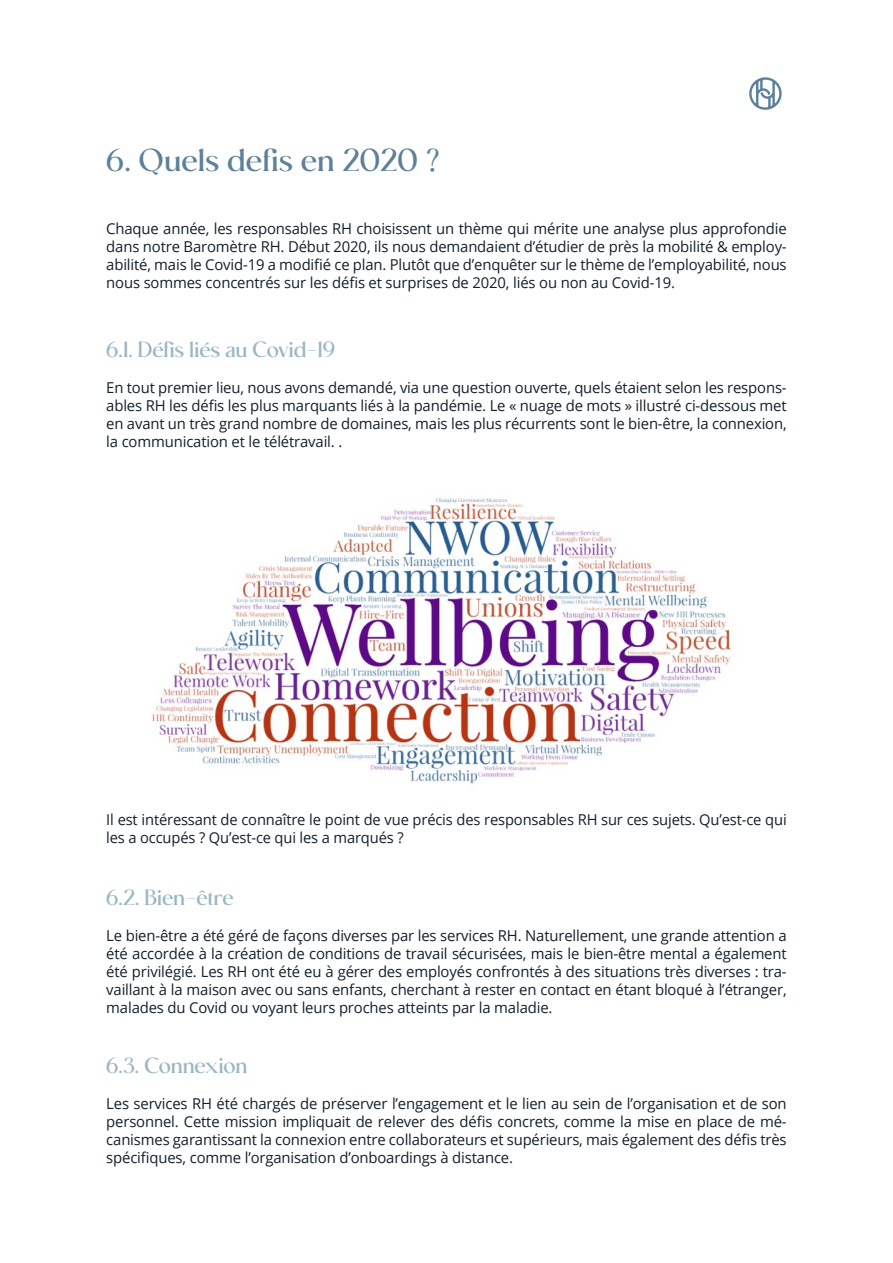
<style>
.page{position:relative;width:893px;height:1263px;background:#fff}
.page>*{position:absolute;margin:0;border:0;box-sizing:border-box;transform-origin:0 0}
.t1{font:700 34.5px "Moneta";color:#5e8199}
.t2{font:700 24px "Moneta";letter-spacing:-.01em;color:#99b7c3}
.t3{font:15px/18px "Open Sans";letter-spacing:-.01em;color:#121f2c;text-align:justify}
</style>
<div class="page">
<svg style="left:749px;top:77px;width:33px;height:33px"></svg>
<img style="left:152px;top:498px;width:579px;height:286px">
<h1 class="t1" style="left:106px;top:142px;width:335px">6. Quels defis en 2020 ?</h1>
<p class="t3" style="left:106px;top:219px;width:682px">Chaque année, les responsables RH choisissent un thème qui mérite une analyse plus approfondie dans notre Baromètre RH. Début 2020, ils nous demandaient d’étudier de près la mobilité &amp; employ&shy;abilité, mais le Covid-19 a modifié ce plan. Plutôt que d’enquêter sur le thème de l’employabilité, nous nous sommes concentrés sur les défis et surprises de 2020, liés ou non au Covid-19.</p>
<h2 class="t2" style="left:106px;top:337px;width:230px">6.1. Défis liés au Covid-19</h2>
<p class="t3" style="left:106px;top:378px;width:682px">En tout premier lieu, nous avons demandé, via une question ouverte, quels étaient selon les respons&shy;ables RH les défis les plus marquants liés à la pandémie. Le « nuage de mots » illustré ci-dessous met en avant un très grand nombre de domaines, mais les plus récurrents sont le bien-être, la connexion, la communication et le télétravail. .</p>
<p class="t3" style="left:106px;top:810px;width:682px">Il est intéressant de connaître le point de vue précis des responsables RH sur ces sujets. Qu’est-ce qui les a occupés ? Qu’est-ce qui les a marqués ?</p>
<h2 class="t2" style="left:106px;top:884px;width:129px">6.2. Bien-être</h2>
<p class="t3" style="left:106px;top:926px;width:682px">Le bien-être a été géré de façons diverses par les services RH. Naturellement, une grande attention a été accordée à la création de conditions de travail sécurisées, mais le bien-être mental a également été privilégié. Les RH ont été eu à gérer des employés confrontés à des situations très diverses : tra&shy;vaillant à la maison avec ou sans enfants, cherchant à rester en contact en étant bloqué à l’étranger, malades du Covid ou voyant leurs proches atteints par la maladie.</p>
<h2 class="t2" style="left:106px;top:1052px;width:143px">6.3. Connexion</h2>
<p class="t3" style="left:106px;top:1094px;width:682px">Les services RH été chargés de préserver l’engagement et le lien au sein de l’organisation et de son personnel. Cette mission impliquait de relever des défis concrets, comme la mise en place de mé&shy;canismes garantissant la connexion entre collaborateurs et supérieurs, mais également des défis très spécifiques, comme l’organisation d’onboardings à distance.</p>
</div>
